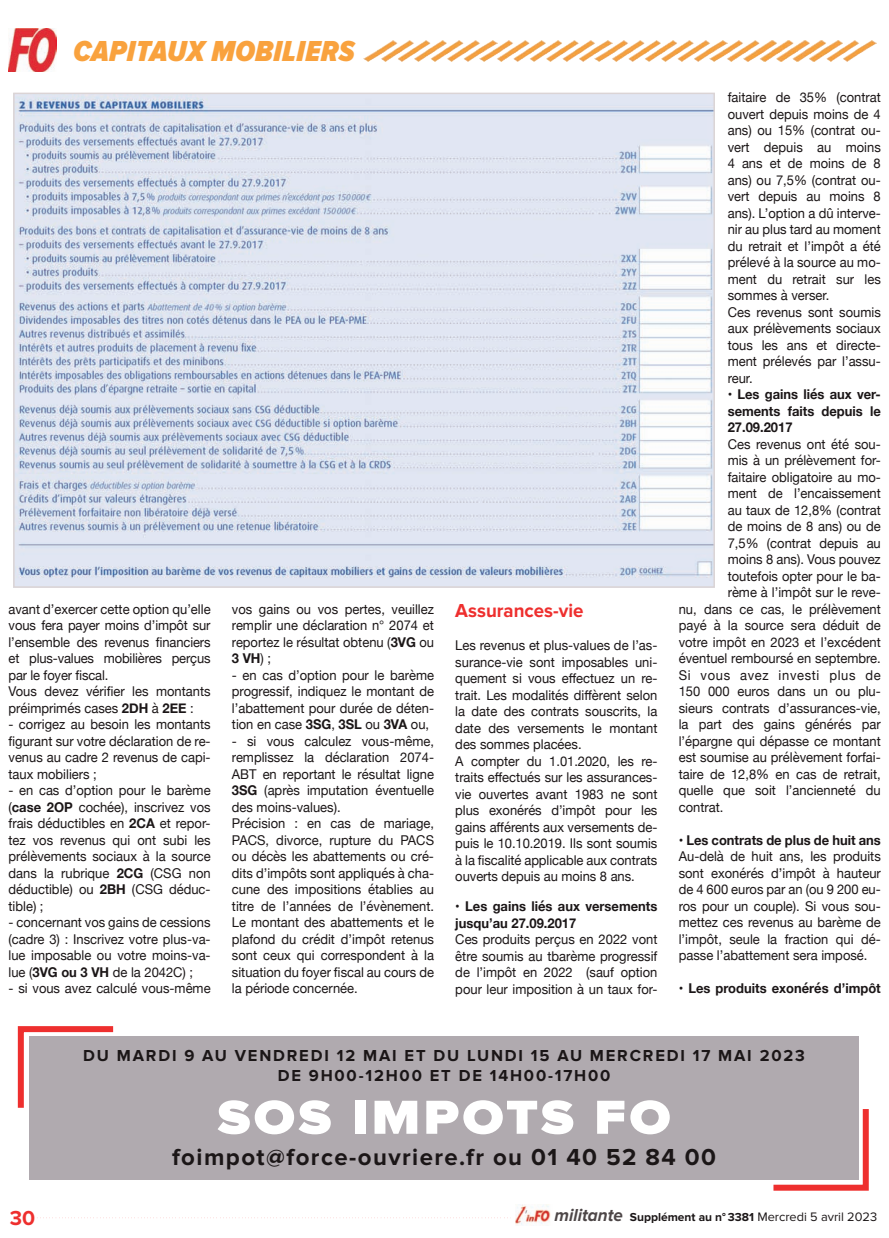
<style>
.page{position:relative;width:889px;height:1238px;background:#fff}
.page>*{position:absolute;margin:0;border:0;box-sizing:border-box;transform-origin:0 0}
.t1{font:900 49.5px "Proxima Nova";letter-spacing:.06em;color:#fff;scale:1.09 1}
.t2{font:italic 900 30px "Proxima Nova Cond";letter-spacing:.01em;color:#f9a23e}
.t3{font:700 24px "Proxima Nova";letter-spacing:.06em;color:#1b1617}
.t4{font:700 21px "Proxima Nova";color:#ee2f2e}
.t5{font:700 19.5px "Proxima Nova";color:#ee2f2e;scale:.96 1}
.t6{font:700 16.5px/19.8px "Proxima Nova";letter-spacing:.11em;color:#1b1617;text-align:center}
.t7{font:13.5px/16.5px "Helvetica Neue";color:#1b1617;text-align:justify;scale:.96 1}
.t8{font:700 13.5px/16.5px "Helvetica Neue";color:#1b1617;scale:.96 1}
.t9{font:13.5px "Helvetica Neue";letter-spacing:.05em;color:#1b1617;scale:.96 1}
.t10{font:700 12px "Proxima Nova";color:#1b1617}
.s1{font-weight:700}
.s2{font-weight:400}
.s3{font-family:"Stone Informal Std";font-weight:500;color:#fff}
.s4{font-style:italic;font-size:18px;color:#4d4647}
.s5{font-weight:400;font-size:12.75px}
</style>
<div class="page">
<img style="left:9px;top:29px;width:47px;height:43px">
<svg style="left:37px;top:1217px;width:471px;height:1px"></svg>
<img style="left:515px;top:1205px;width:36px;height:20px">
<img style="left:16px;top:96px;width:696px;height:489px">
<div style="left:13px;top:93px;width:702px;height:495px;border:2px solid #dbd4d5"></div>
<svg style="left:17px;top:1026px;width:102px;height:88px"></svg>
<svg style="left:767px;top:1103px;width:102px;height:88px"></svg>
<div style="left:30px;top:1037px;width:828px;height:142px;background:#b0aaaf"></div>
<img style="left:727px;top:41px;width:16px;height:21px">
<img style="left:743px;top:41px;width:133px;height:21px">
<img style="left:612px;top:41px;width:115px;height:21px">
<img style="left:497px;top:41px;width:115px;height:21px">
<img style="left:364px;top:41px;width:133px;height:21px">
<h2 class="t2" style="left:73px;top:37px;width:283px">CAPITAUX MOBILIERS</h2>
<p class="t7" style="left:9px;top:601px;width:212px;text-align:left">avant d’exercer cette option qu’elle vous fera payer moins d’impôt sur l’ensemble des revenus financiers et plus-values mobilières perçus par le foyer fiscal.<br>Vous devez vérifier les montants préimprimés cases <span class="s1">2DH</span> à <span class="s1">2EE</span> :</p>
<p class="t7" style="left:9px;top:716px;width:212px">- corrigez au besoin les montants figurant sur votre déclaration de re&shy;venus au cadre 2 revenus de capi&shy;taux mobiliers ;</p>
<p class="t7" style="left:9px;top:782px;width:212px">- en cas d’option pour le barème (<span class="s1">case 2OP</span> cochée), inscrivez vos frais déductibles en <span class="s1">2CA</span> et repor&shy;tez vos revenus qui ont subi les prélèvements sociaux à la source dans la rubrique <span class="s1">2CG</span> (CSG non déductible) ou <span class="s1">2BH</span> (CSG déduc&shy;tible) ;</p>
<p class="t7" style="left:9px;top:914px;width:212px">- concernant vos gains de cessions (cadre 3) : Inscrivez votre plus-va&shy;lue imposable ou votre moins-va&shy;lue (<span class="s1">3VG ou 3 VH</span> de la 2042C) ;</p>
<p class="t7" style="left:9px;top:980px;width:212px">- si vous avez calculé vous-même</p>
<p class="t7" style="left:232px;top:601px;width:212px">vos gains ou vos pertes, veuillez remplir une déclaration n° 2074 et reportez le résultat obtenu (<span class="s1">3VG</span> ou <span class="s1">3 VH</span>) ;</p>
<p class="t7" style="left:232px;top:667px;width:212px">- en cas d’option pour le barème progressif, indiquez le montant de l’abattement pour durée de déten&shy;tion en case <span class="s1">3SG</span>, <span class="s1">3SL</span> ou <span class="s1">3VA</span> ou,</p>
<p class="t7" style="left:232px;top:733px;width:212px;text-align:left">- si vous calculez vous-même, remplissez la déclaration 2074-<br>ABT en reportant le résultat ligne<br><span class="s1">3SG</span> (après imputation éventuelle des moins-values).<br>Précision : en cas de mariage,<br>PACS, divorce, rupture du PACS ou décès les abattements ou cré&shy;dits d’impôts sont appliqués à cha&shy;cune des impositions établies au titre de l’années de l’évènement.<br>Le montant des abattements et le plafond du crédit d’impôt retenus sont ceux qui correspondent à la situation du foyer fiscal au cours de la période concernée.</p>
<h3 class="t5" style="left:455px;top:602px;width:135px">Assurances-vie</h3>
<p class="t7" style="left:455px;top:637px;width:212px;text-align:left">Les revenus et plus-values de l’as&shy;surance-vie sont imposables uni&shy;quement si vous effectuez un re&shy;trait. Les modalités diffèrent selon la date des contrats souscrits, la date des versements le montant des sommes placées.<br>A compter du 1.01.2020, les re&shy;traits effectués sur les assurances&shy;vie ouvertes avant 1983 ne sont plus exonérés d’impôt pour les gains afférents aux versements de&shy;puis le 10.10.2019. Ils sont soumis à la fiscalité applicable aux contrats ouverts depuis au moins 8 ans.</p>
<p class="t8" style="left:455px;top:898px;width:212px"><span class="s2">•</span> Les gains liés aux versements jusqu’au 27.09.2017</p>
<p class="t7" style="left:455px;top:931px;width:212px">Ces produits perçus en 2022 vont être soumis au tbarème progressif de l’impôt en 2022 (sauf option pour leur imposition à un taux for-</p>
<p class="t7" style="left:727px;top:89px;width:161px;text-align:left">faitaire de 35% (contrat ouvert depuis moins de 4 ans) ou 15% (contrat ou&shy;vert depuis au moins<br>4 ans et de moins de 8 ans) ou 7,5% (contrat ou&shy;vert depuis au moins 8 ans). L’option a dû interve&shy;nir au plus tard au moment du retrait et l’impôt a été prélevé à la source au mo&shy;ment du retrait sur les sommes à verser.<br>Ces revenus sont soumis aux prélèvements sociaux tous les ans et directe&shy;ment prélevés par l’assu&shy;reur.</p>
<p class="t8" style="left:727px;top:386px;width:161px;text-align:justify">• Les gains liés aux ver&shy;sements faits depuis le 27.09.2017</p>
<p class="t7" style="left:727px;top:436px;width:161px">Ces revenus ont été sou-</p>
<p class="t7" style="left:727px;top:452px;width:161px">mis à un prélèvement for-</p>
<p class="t7" style="left:727px;top:469px;width:161px">faitaire obligatoire au mo-</p>
<p class="t7" style="left:727px;top:485px;width:161px">ment de l’encaissement</p>
<p class="t7" style="left:727px;top:502px;width:161px">au taux de 12,8% (contrat</p>
<p class="t7" style="left:727px;top:518px;width:161px">de moins de 8 ans) ou de</p>
<p class="t7" style="left:727px;top:535px;width:161px">7,5% (contrat depuis au</p>
<p class="t7" style="left:727px;top:551px;width:161px">moins 8 ans). Vous pouvez</p>
<p class="t7" style="left:727px;top:568px;width:161px">toutefois opter pour le ba-</p>
<p class="t7" style="left:727px;top:584px;width:161px">rème à l’impôt sur le reve-</p>
<p class="t7" style="left:678px;top:601px;width:212px">nu, dans ce cas, le prélèvement</p>
<p class="t7" style="left:678px;top:617px;width:212px">payé à la source sera déduit de</p>
<p class="t7" style="left:678px;top:634px;width:212px">votre impôt en 2023 et l’excédent</p>
<p class="t7" style="left:678px;top:650px;width:212px">éventuel remboursé en septembre.</p>
<p class="t9" style="left:678px;top:667px;width:212px">Si vous avez investi plus de</p>
<p class="t7" style="left:678px;top:683px;width:212px">150 000 euros dans un ou plu-</p>
<p class="t7" style="left:678px;top:700px;width:212px">sieurs contrats d’assurances-vie,</p>
<p class="t7" style="left:678px;top:716px;width:212px">la part des gains générés par</p>
<p class="t7" style="left:678px;top:733px;width:212px">l’épargne qui dépasse ce montant</p>
<p class="t7" style="left:678px;top:749px;width:212px">est soumise au prélèvement forfai-</p>
<p class="t7" style="left:678px;top:766px;width:212px">taire de 12,8% en cas de retrait,</p>
<p class="t7" style="left:678px;top:782px;width:212px">quelle que soit l’ancienneté du</p>
<p class="t7" style="left:678px;top:799px;width:48px">contrat.</p>
<p class="t7" style="left:678px;top:832px;width:212px">• <span class="s1">Les contrats de plus de huit ans </span>Au-delà de huit ans, les produits sont exonérés d’impôt à hauteur de 4 600 euros par an (ou 9 200 eu&shy;ros pour un couple). Si vous sou&shy;mettez ces revenus au barème de l’impôt, seule la fraction qui dé&shy;passe l’abattement sera imposé.</p>
<p class="t8" style="left:678px;top:980px;width:212px"><span class="s2">•</span> Les produits exonérés d’impôt</p>
<p class="t6" style="left:83px;top:1047px;width:723px">DU MARDI 9 AU VENDREDI 12 MAI ET DU LUNDI 15 AU MERCREDI 17 MAI 2023<br>DE 9H00-12H00 ET DE 14H00-17H00</p>
<h1 class="t1" style="left:217px;top:1095px;width:417px">SOS IMPOTS FO</h1>
<h3 class="t3" style="left:172px;top:1146px;width:545px">foimpot@force-ouvriere.fr ou 01 40 52 84 00</h3>
<h3 class="t4" style="left:10px;top:1208px;width:27px">30</h3>
<p class="t10" style="left:551px;top:1211px;width:331px"><span class="s3">l</span><span class="s4">militante</span> Supplément au n° 3381 <span class="s5">Mercredi 5 avril 2023</span><span class="s3">l</span></p>
</div>
